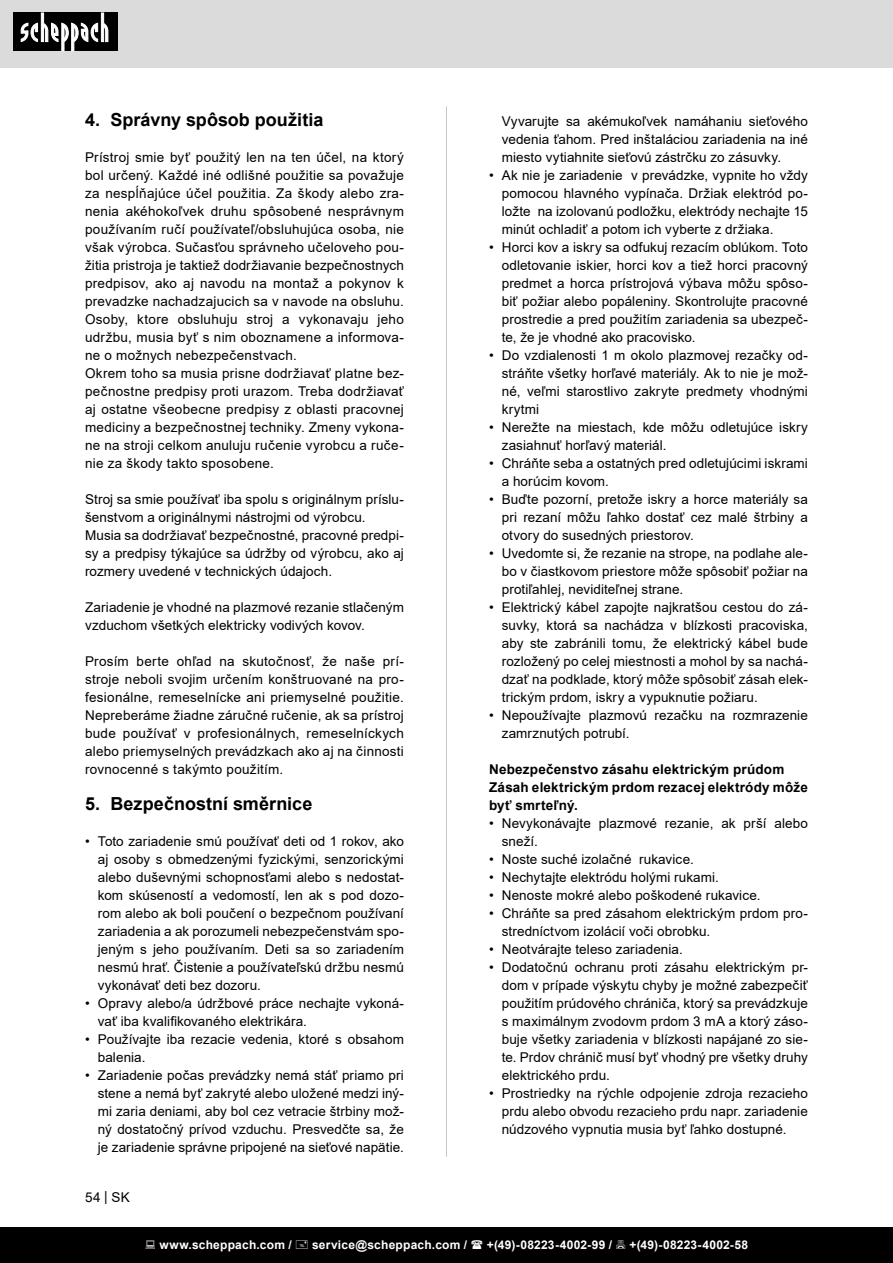
<style>
.page{position:relative;width:893px;height:1263px;background:#fff}
.page>*{position:absolute;margin:0;border:0;box-sizing:border-box;transform-origin:0 0}
.t1{font:700 18px "Arial";color:#000}
.Basiseinstellung{font:13.5px/18px "Arial";letter-spacing:.01em;color:#000;text-align:justify}
.t2{font:700 13.5px/18px "Arial";letter-spacing:.015em;color:#000}
.t3{font:700 12px "Arial";letter-spacing:.02em;color:#fff}
</style>
<div class="page">
<div style="left:0;top:0;width:893px;height:67px;background:#dbdbdb"></div>
<div style="left:0;top:1227px;width:893px;height:36px;background:#000"></div>
<div style="left:13px;top:13px;width:105px;height:38px;background:#000"></div>
<svg style="left:21px;top:13px;width:87px;height:38px"></svg>
<hr style="left:446px;top:106px;width:1px;height:1051px;background:#c7c7c7">
<p class="t1" style="left:85px;top:107px;width:240px">4. Správny spôsob použitia</p>
<p class="Basiseinstellung" style="left:85px;top:148px;width:320px">Prístroj smie byť použitý len na ten účel, na ktorý bol určený. Každé iné odlišné použitie sa považuje za nespĺňajúce účel použitia. Za škody alebo zra&shy;nenia akéhokoľvek druhu spôsobené nesprávnym používaním ručí používateľ/obsluhujúca osoba, nie však výrobca. Sučasťou správneho učeloveho pou&shy;žitia pristroja je taktiež dodržiavanie bezpečnostnych predpisov, ako aj navodu na montaž a pokynov k prevadzke nachadzajucich sa v navode na obsluhu.</p>
<p class="Basiseinstellung" style="left:85px;top:310px;width:320px">Osoby, ktore obsluhuju stroj a vykonavaju jeho udržbu, musia byť s nim oboznamene a informova&shy;ne o možnych nebezpečenstvach.</p>
<p class="Basiseinstellung" style="left:85px;top:364px;width:320px">Okrem toho sa musia prisne dodržiavať platne bez&shy;pečnostne predpisy proti urazom. Treba dodržiavať aj ostatne všeobecne predpisy z oblasti pracovnej mediciny a bezpečnostnej techniky. Zmeny vykona&shy;ne na stroji celkom anuluju ručenie vyrobcu a ruče&shy;nie za škody takto sposobene.</p>
<p class="Basiseinstellung" style="left:85px;top:490px;width:320px">Stroj sa smie používať iba spolu s originálnym príslu&shy;šenstvom a originálnymi nástrojmi od výrobcu.</p>
<p class="Basiseinstellung" style="left:85px;top:526px;width:320px">Musia sa dodržiavať bezpečnostné, pracovné predpi&shy;sy a predpisy týkajúce sa údržby od výrobcu, ako aj rozmery uvedené v technických údajoch.</p>
<p class="Basiseinstellung" style="left:85px;top:598px;width:320px">Zariadenie je vhodné na plazmové rezanie stlačeným vzduchom všetkých elektricky vodivých kovov.</p>
<p class="Basiseinstellung" style="left:85px;top:652px;width:320px">Prosím berte ohľad na skutočnosť, že naše prí&shy;stroje neboli svojim určením konštruované na pro&shy;fesionálne, remeselnícke ani priemyselné použitie.<br>Nepreberáme žiadne záručné ručenie, ak sa prístroj bude používať v profesionálnych, remeselníckych alebo priemyselných prevádzkach ako aj na činnosti rovnocenné s takýmto použitím.</p>
<p class="t1" style="left:85px;top:791px;width:229px">5. Bezpečnostní směrnice</p>
<p class="Basiseinstellung" style="left:98px;top:832px;width:308px;text-indent:-13px">• Toto zariadenie smú používať deti od 1 rokov, ako aj osoby s obmedzenými fyzickými, senzorickými alebo duševnými schopnosťami alebo s nedostat&shy;kom skúseností a vedomostí, len ak s pod dozo&shy;rom alebo ak boli poučení o bezpečnom používaní zariadenia a ak porozumeli nebezpečenstvám spo&shy;jeným s jeho používaním. Deti sa so zariadením nesmú hrať. Čistenie a používateľskú držbu nesmú vykonávať deti bez dozoru.</p>
<p class="Basiseinstellung" style="left:98px;top:994px;width:308px;text-indent:-13px">• Opravy alebo/a údržbové práce nechajte vykoná&shy;vať iba kvalifikovaného elektrikára.</p>
<p class="Basiseinstellung" style="left:98px;top:1030px;width:308px;text-indent:-13px">• Používajte iba rezacie vedenia, ktoré s obsahom balenia.</p>
<p class="Basiseinstellung" style="left:98px;top:1066px;width:308px;text-indent:-13px">• Zariadenie počas prevádzky nemá stáť priamo pri stene a nemá byť zakryté alebo uložené medzi iný&shy;mi zaria deniami, aby bol cez vetracie štrbiny mož&shy;ný dostatočný prívod vzduchu. Presvedčte sa, že je zariadenie správne pripojené na sieťové napätie.</p>
<p class="Basiseinstellung" style="left:85px;top:1188px;width:46px">54 | SK</p>
<p class="Basiseinstellung" style="left:502px;top:112px;width:308px">Vyvarujte sa akémukoľvek namáhaniu sieťového vedenia ťahom. Pred inštaláciou zariadenia na iné miesto vytiahnite sieťovú zástrčku zo zásuvky.</p>
<p class="Basiseinstellung" style="left:502px;top:166px;width:308px;text-indent:-13px">• Ak nie je zariadenie v prevádzke, vypnite ho vždy pomocou hlavného vypínača. Držiak elektród po&shy;ložte na izolovanú podložku, elektródy nechajte 15 minút ochladiť a potom ich vyberte z držiaka.</p>
<p class="Basiseinstellung" style="left:502px;top:238px;width:308px;text-indent:-13px">• Horci kov a iskry sa odfukuj rezacím oblúkom. Toto odletovanie iskier, horci kov a tiež horci pracovný predmet a horca prístrojová výbava môžu spôso&shy;biť požiar alebo popáleniny. Skontrolujte pracovné prostredie a pred použitím zariadenia sa ubezpeč&shy;te, že je vhodné ako pracovisko.</p>
<p class="Basiseinstellung" style="left:502px;top:346px;width:308px;text-indent:-13px">• Do vzdialenosti 1 m okolo plazmovej rezačky od&shy;stráňte všetky horľavé materiály. Ak to nie je mož&shy;né, veľmi starostlivo zakryte predmety vhodnými krytmi</p>
<p class="Basiseinstellung" style="left:502px;top:418px;width:308px;text-indent:-13px">• Nerežte na miestach, kde môžu odletujúce iskry zasiahnuť horľavý materiál.</p>
<p class="Basiseinstellung" style="left:502px;top:454px;width:308px;text-indent:-13px">• Chráňte seba a ostatných pred odletujúcimi iskrami a horúcim kovom.</p>
<p class="Basiseinstellung" style="left:502px;top:490px;width:308px;text-indent:-13px">• Buďte pozorní, pretože iskry a horce materiály sa pri rezaní môžu ľahko dostať cez malé štrbiny a otvory do susedných priestorov.</p>
<p class="Basiseinstellung" style="left:502px;top:544px;width:308px;text-indent:-13px">• Uvedomte si, že rezanie na strope, na podlahe ale&shy;bo v čiastkovom priestore môže spôsobiť požiar na protiľahlej, neviditeľnej strane.</p>
<p class="Basiseinstellung" style="left:502px;top:598px;width:308px;text-indent:-13px">• Elektrický kábel zapojte najkratšou cestou do zá&shy;suvky, ktorá sa nachádza v blízkosti pracoviska, aby ste zabránili tomu, že elektrický kábel bude rozložený po celej miestnosti a mohol by sa nachá&shy;dzať na podklade, ktorý môže spôsobiť zásah elek&shy;trickým prdom, iskry a vypuknutie požiaru.</p>
<p class="Basiseinstellung" style="left:502px;top:706px;width:308px;text-indent:-13px">• Nepoužívajte plazmovú rezačku na rozmrazenie zamrznutých potrubí.</p>
<p class="t2" style="left:489px;top:760px;width:297px">Nebezpečenstvo zásahu elektrickým prúdom</p>
<p class="t2" style="left:489px;top:778px;width:320px">Zásah elektrickým prdom rezacej elektródy môže byť smrteľný.</p>
<p class="Basiseinstellung" style="left:502px;top:814px;width:308px;text-indent:-13px">• Nevykonávajte plazmové rezanie, ak prší alebo sneží.</p>
<p class="Basiseinstellung" style="left:489px;top:850px;width:206px">• Noste suché izolačné rukavice.</p>
<p class="Basiseinstellung" style="left:489px;top:868px;width:231px">• Nechytajte elektródu holými rukami.</p>
<p class="Basiseinstellung" style="left:489px;top:886px;width:273px">• Nenoste mokré alebo poškodené rukavice.</p>
<p class="Basiseinstellung" style="left:502px;top:904px;width:308px;text-indent:-13px">• Chráňte sa pred zásahom elektrickým prdom pro&shy;stredníctvom izolácií voči obrobku.</p>
<p class="Basiseinstellung" style="left:489px;top:940px;width:195px">• Neotvárajte teleso zariadenia.</p>
<p class="Basiseinstellung" style="left:502px;top:958px;width:308px;text-indent:-13px">• Dodatočnú ochranu proti zásahu elektrickým pr&shy;dom v prípade výskytu chyby je možné zabezpečiť použitím prúdového chrániča, ktorý sa prevádzkuje s maximálnym zvodovm prdom 3 mA a ktorý záso&shy;buje všetky zariadenia v blízkosti napájané zo sie&shy;te. Prdov chránič musí byť vhodný pre všetky druhy elektrického prdu.</p>
<p class="Basiseinstellung" style="left:502px;top:1084px;width:308px;text-indent:-13px">• Prostriedky na rýchle odpojenie zdroja rezacieho prdu alebo obvodu rezacieho prdu napr. zariadenie núdzového vypnutia musia byť ľahko dostupné.</p>
<p class="t3" style="left:159px;top:1236px;width:134px">www.scheppach.com /</p>
<p class="t3" style="left:312px;top:1236px;width:157px">service@scheppach.com /</p>
<p class="t3" style="left:487px;top:1236px;width:127px">+(49)-08223-4002-99 /</p>
<p class="t3" style="left:629px;top:1236px;width:120px">+(49)-08223-4002-58</p>
</div>
